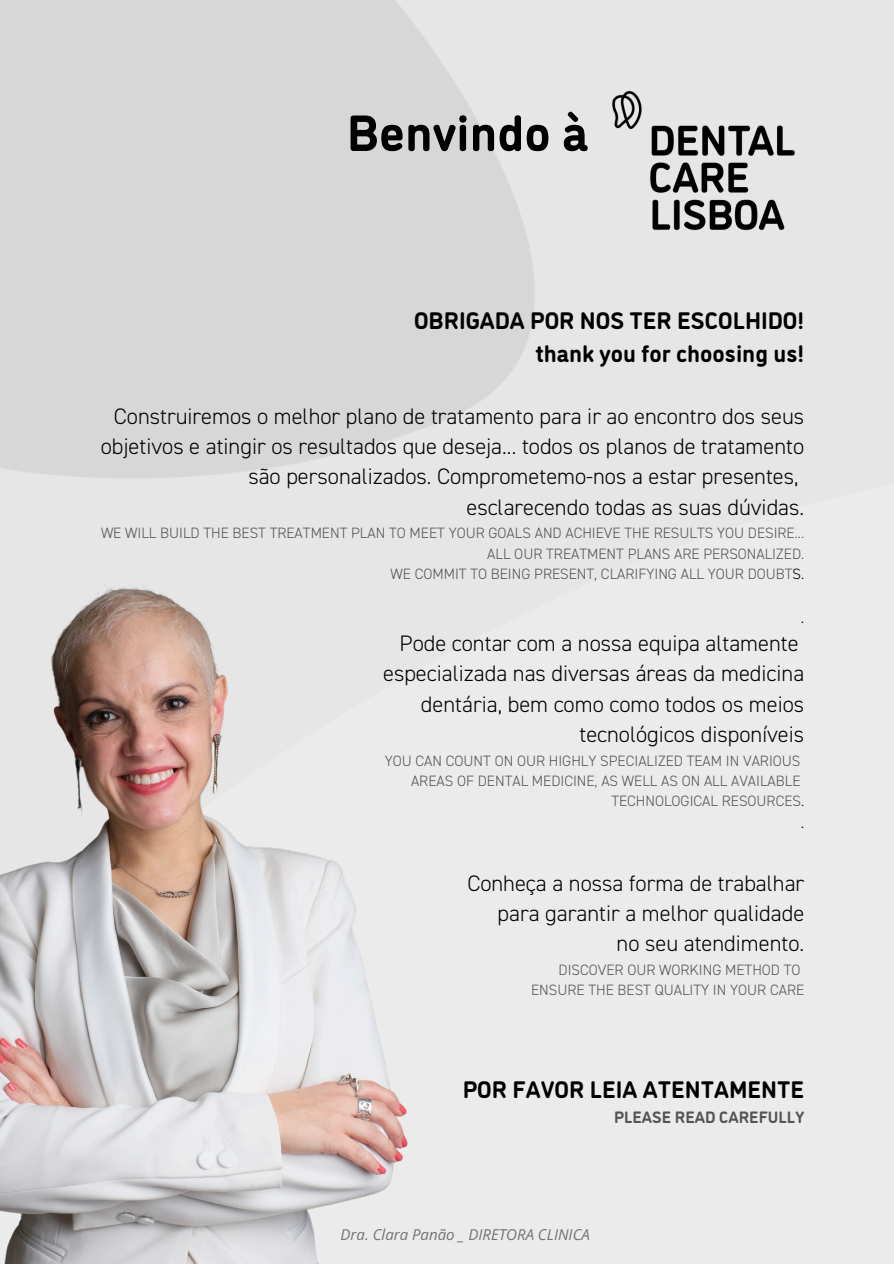
<style>
.page{position:relative;width:894px;height:1264px;background:#fff}
.page>*{position:absolute;margin:0;border:0;box-sizing:border-box;transform-origin:0 0}
.t1{font:700 50.85px "DI Nosaur";color:#000}
.t2{font:700 24px/32.7px "DI Nosaur";color:#000;text-align:right}
.t3{font:300 22.5px/30.3px "DIN2014";color:#000;text-align:right}
.t4{font:700 16.5px "DI Nosaur";color:#545454}
.t5{font:300 16.5px "DIN2014";color:#000}
.t6{font:300 15px/20.2px "DIN2014";color:#545454;text-align:right}
.t7{font:italic 15px "Open Sans";color:#737373}
.s1{color:#000}
</style>
<div class="page">
<img style="left:602px;top:89px;width:202px;height:142px">
<img style="left:0;top:573px;width:420px;height:690px">
<p class="t1" style="left:346px;top:93px;width:243px">Benvindo à</p>
<p class="t2" style="left:414px;top:302px;width:391px">OBRIGADA POR NOS TER ESCOLHIDO! thank you for choosing us!</p>
<h1 class="t3" style="left:101px;top:402px;width:704px">Construiremos o melhor plano de tratamento para ir ao encontro dos seus objetivos e atingir os resultados que deseja... todos os planos de tratamento são personalizados. Comprometemo-nos a estar presentes,<br>esclarecendo todas as suas dúvidas.</h1>
<h1 class="t6" style="left:101px;top:524px;width:704px">WE WILL BUILD THE BEST TREATMENT PLAN TO MEET YOUR GOALS AND ACHIEVE THE RESULTS YOU DESIRE...<br>ALL OUR TREATMENT PLANS ARE PERSONALIZED.<br>WE COMMIT TO BEING PRESENT, CLARIFYING ALL YOUR DOUBT<span class="s1">S.</span></h1>
<p class="t5" style="left:800px;top:610px;width:5px">.</p>
<h3 class="t3" style="left:399px;top:629px;width:400px">Pode contar com a nossa equipa altamente</h3>
<h4 class="t3" style="left:383px;top:660px;width:422px">especializada nas diversas áreas da medicina</h4>
<p class="t3" style="left:421px;top:690px;width:384px">dentária, bem como como todos os meios</p>
<p class="t3" style="left:579px;top:720px;width:226px">tecnológicos disponíveis</p>
<p class="t6" style="left:384px;top:751px;width:417px">YOU CAN COUNT ON OUR HIGHLY SPECIALIZED TEAM IN VARIOUS</p>
<p class="t6" style="left:411px;top:771px;width:391px">AREAS OF DENTAL MEDICINE, AS WELL AS ON ALL AVAILABLE</p>
<p class="t6" style="left:611px;top:792px;width:194px">TECHNOLOGICAL RESOURCES<span class="s1">.</span></p>
<p class="t5" style="left:800px;top:814px;width:5px">.</p>
<p class="t3" style="left:467px;top:869px;width:338px">Conheça a nossa forma de trabalhar</p>
<p class="t3" style="left:497px;top:899px;width:308px">para garantir a melhor qualidade</p>
<p class="t3" style="left:616px;top:930px;width:189px">no seu atendimento.</p>
<p class="t6" style="left:558px;top:960px;width:243px">DISCOVER OUR WORKING METHOD TO</p>
<p class="t6" style="left:531px;top:981px;width:274px">ENSURE THE BEST QUALITY IN YOUR CARE</p>
<p class="t2" style="left:462px;top:1070px;width:343px">POR FAVOR LEIA ATENTAMENTE</p>
<p class="t4" style="left:614px;top:1103px;width:192px">PLEASE READ CAREFULLY</p>
<p class="t7" style="left:340px;top:1224px;width:251px">Dra. Clara Panão _ DIRETORA CLINICA</p>
</div>
